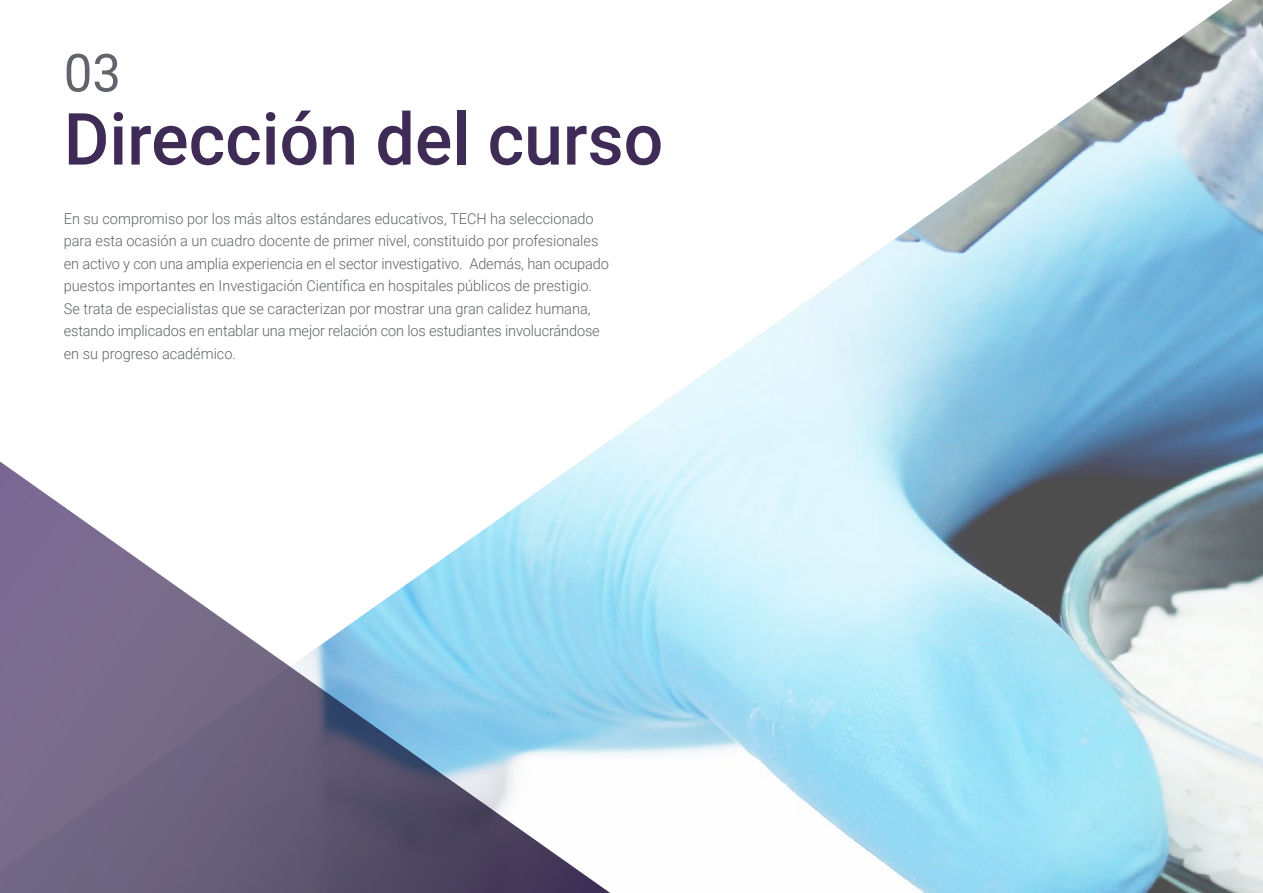
<style>
.page{position:relative;width:1263px;height:893px;background:#fff}
.page>*{position:absolute;margin:0;border:0;box-sizing:border-box;transform-origin:0 0}
.t1{font:500 72px "Roboto";color:#3e2b56}
.t2{font:52.5px "Roboto";color:#61646a}
.t3{font:300 15px/22.5px "Roboto";color:#61646a}
</style>
<div class="page">
<img style="left:602px;top:0;width:661px;height:893px">
<svg style="left:0;top:446px;width:640px;height:447px"></svg>
<h2 class="t2" style="left:64px;top:36px;width:59px">03</h2>
<h1 class="t1" style="left:64px;top:89px;width:601px">Dirección del curso</h1>
<p class="t3" style="left:64px;top:207px;width:547px">En su compromiso por los más altos estándares educativos, TECH ha seleccionado para esta ocasión a un cuadro docente de primer nivel, constituido por profesionales en activo y con una amplia experiencia en el sector investigativo. Además, han ocupado puestos importantes en Investigación Científica en hospitales públicos de prestigio.<br>Se trata de especialistas que se caracterizan por mostrar una gran calidez humana, estando implicados en entablar una mejor relación con los estudiantes involucrándose en su progreso académico.</p>
</div>
